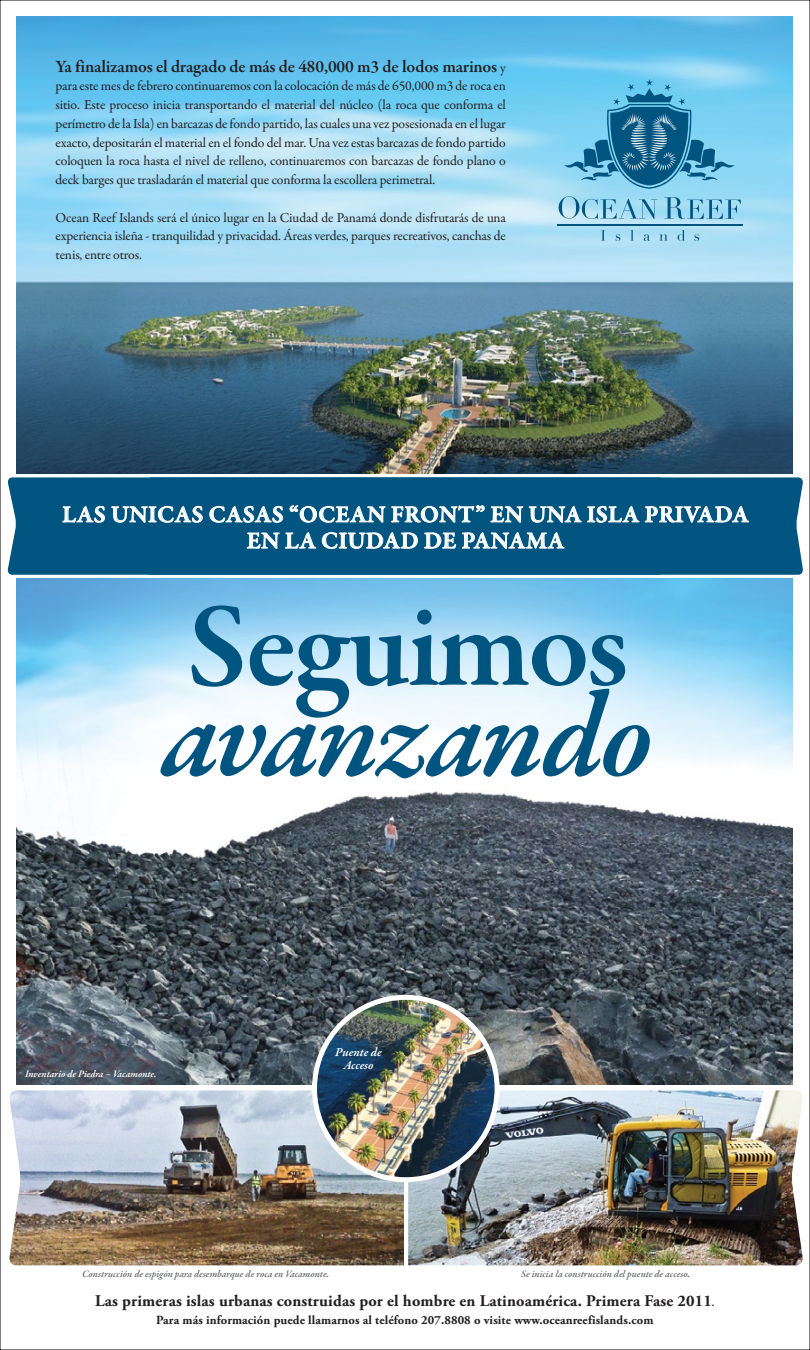
<style>
.page{position:relative;width:810px;height:1350px;background:#fff}
.page>*{position:absolute;margin:0;border:0;box-sizing:border-box;transform-origin:0 0}
.t1{font:italic 600 121.75px "Garamond Premr Pro";letter-spacing:-.025em;color:#005480}
.t2{font:600 121.75px "Garamond Premr Pro";letter-spacing:-.025em;color:#005480}
.t3{font:600 23.75px/26.2px "Garamond Premr Pro";letter-spacing:.02em;color:#fff;text-align:center}
.t4{font:600 17.5px "Garamond Premr Pro";letter-spacing:-.01em;color:#231f20}
.t5{font:700 16.25px "Adobe Garamond Pro";letter-spacing:.01em;color:#231f20}
.t6{font:13.75px/18.8px "Garamond Premr Pro";letter-spacing:-.015em;color:#231f20;text-align:justify}
.t7{font:700 12.5px "Adobe Garamond Pro";letter-spacing:.01em;color:#231f20}
.t8{font:italic 600 12.5px/12.5px "Garamond Premr Pro";letter-spacing:-.01em;color:#fff;text-align:center}
.t9{font:italic 600 10px "Garamond Premr Pro";color:#6d6f71}
.t10{font:italic 600 10px "Garamond Premr Pro";letter-spacing:-.005em;color:#fff}
.s1{font-weight:400;font-size:13.75px}
.s2{font-size:10px}
</style>
<div class="page">
<img style="left:17px;top:17px;width:775px;height:457px">
<img style="left:17px;top:578px;width:774px;height:507px">
<div style="left:7px;top:477px;width:140px;height:98px;background:#005480"></div>
<div style="left:147px;top:477px;width:655px;height:98px;background:#005480"></div>
<svg style="left:62px;top:506px;width:43px;height:19px"></svg>
<svg style="left:111px;top:506px;width:91px;height:17px"></svg>
<svg style="left:587px;top:494px;width:161px;height:37px"></svg>
<svg style="left:209px;top:499px;width:372px;height:59px"></svg>
<img style="left:408px;top:1090px;width:394px;height:175px">
<img style="left:9px;top:1090px;width:395px;height:175px">
<svg style="left:558px;top:196px;width:99px;height:23px"></svg>
<svg style="left:663px;top:197px;width:77px;height:22px"></svg>
<hr style="left:557px;top:224px;width:185px;height:1px;background:#005480">
<svg style="left:600px;top:230px;width:5px;height:11px"></svg>
<svg style="left:615px;top:234px;width:5px;height:7px"></svg>
<svg style="left:694px;top:234px;width:4px;height:7px"></svg>
<svg style="left:630px;top:230px;width:3px;height:11px"></svg>
<svg style="left:643px;top:234px;width:6px;height:7px"></svg>
<svg style="left:659px;top:234px;width:8px;height:7px"></svg>
<svg style="left:677px;top:230px;width:7px;height:11px"></svg>
<svg style="left:563px;top:79px;width:171px;height:110px"></svg>
<svg style="left:312px;top:995px;width:187px;height:187px"></svg>
<img style="left:317px;top:1000px;width:177px;height:177px;border-radius:89px">
<p class="t4" style="left:55px;top:56px;width:451px">Ya finalizamos el dragado de más de 480,000 m3 de lodos marinos <span class="s1">y</span></p>
<p class="t6" style="left:55px;top:77px;width:451px">para este mes de febrero continuaremos con la colocación de más de 650,000 m3 de roca en sitio. Este proceso inicia transportando el material del núcleo (la roca que conforma el perímetro de la Isla) en barcazas de fondo partido, las cuales una vez posesionada en el lugar exacto, depositarán el material en el fondo del mar. Una vez estas barcazas de fondo partido coloquen la roca hasta el nivel de relleno, continuaremos con barcazas de fondo plano o deck barges que trasladarán el material que conforma la escollera perimetral.</p>
<p class="t6" style="left:55px;top:208px;width:451px">Ocean Reef Islands será el único lugar en la Ciudad de Panamá donde disfrutarás de una experiencia isleña - tranquilidad y privacidad. Áreas verdes, parques recreativos, canchas de tenis, entre otros.</p>
<h2 class="t3" style="left:62px;top:502px;width:687px">LAS UNICAS CASAS “OCEAN FRONT” EN UNA ISLA PRIVADA<br>EN LA CIUDAD DE PANAMA</h2>
<h1 class="t2" style="left:187px;top:573px;width:443px">Seguimos</h1>
<h1 class="t1" style="left:161px;top:661px;width:494px">avanzando</h1>
<p class="t10" style="left:25px;top:1068px;width:133px">Inventario de Piedra – Vacamonte.</p>
<p class="t8" style="left:335px;top:1047px;width:48px">Puente de<br>Acceso</p>
<p class="t9" style="left:82px;top:1268px;width:248px">Construcción de espigón para desembarque de roca en Vacamonte.</p>
<p class="t9" style="left:521px;top:1268px;width:170px">Se inicia la construcción del puente de acceso.</p>
<p class="t5" style="left:95px;top:1292px;width:620px">Las primeras islas urbanas construidas por el hombre en Latinoamérica. Primera Fase 2011<span class="s2">.</span></p>
<p class="t7" style="left:156px;top:1313px;width:498px">Para más información puede llamarnos al teléfono 207.8808 o visite www.oceanreefislands.com</p>
</div>
